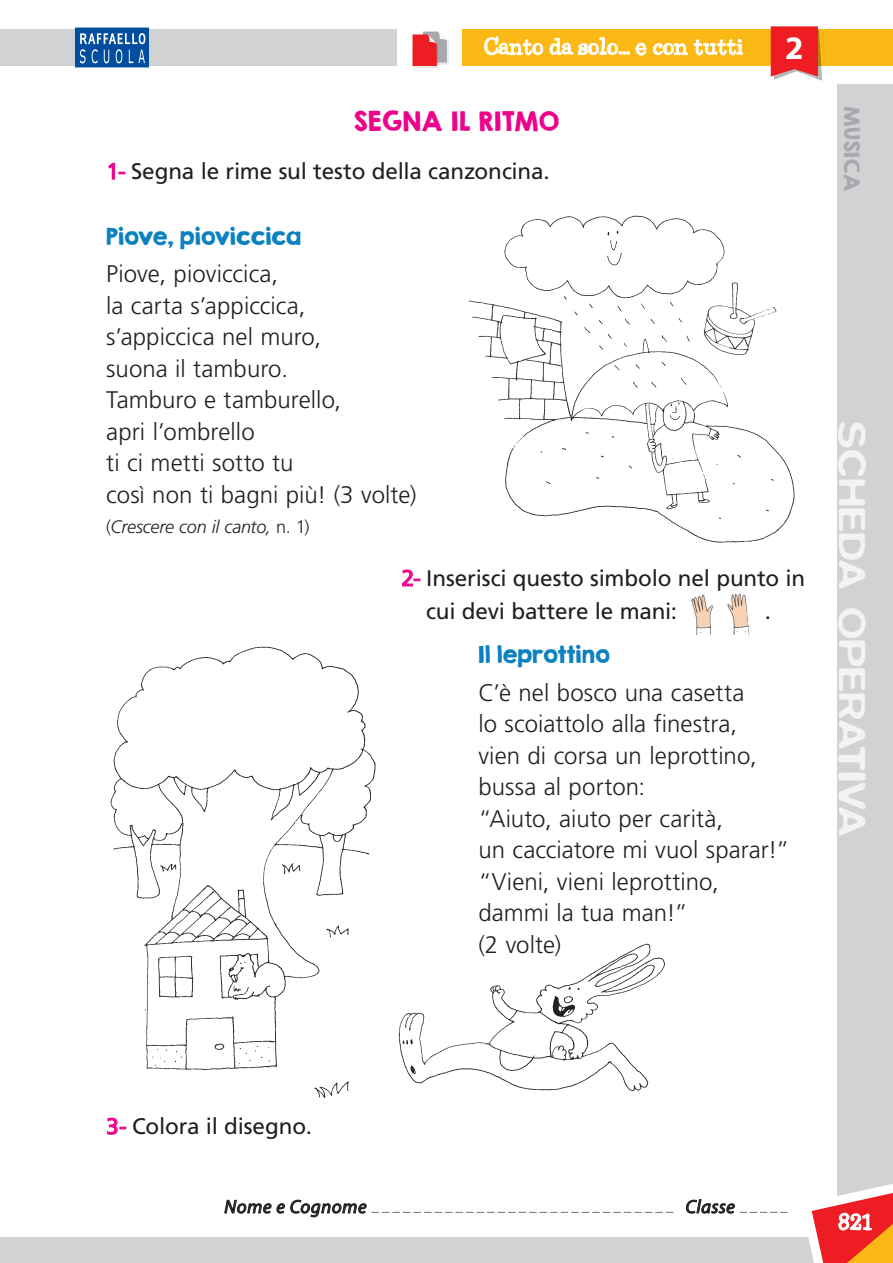
<style>
.page{position:relative;width:893px;height:1263px;background:#fff}
.page>*{position:absolute;margin:0;border:0;box-sizing:border-box;transform-origin:0 0}
.t1{font:500 38.7px "Blur";color:#f2f3f4;scale:1.14 1}
.t2{font:700 33px "Myriad Pro";color:#fff}
.t3{font:300 24px/31.5px "Frutiger";letter-spacing:.005em;color:#231f20}
.t4{font:24px "CF Backto School";letter-spacing:.01em;color:#fff;scale:1.05 1}
.t5{font:24px "KG Second Chances Solid";letter-spacing:.03em;color:#ed028c}
.t6{font:24px "CF Backto School";letter-spacing:.01em;color:#fff}
.t7{font:22.5px/33px "Frutiger";letter-spacing:-.01em;color:#231f20}
.t8{font:21px "KG Second Chances Solid";letter-spacing:-.01em;color:#0c81c0}
.t9{font:18.9px "KG Second Chances Solid";letter-spacing:.03em;color:#a8a9ad;scale:1.07 1}
.t10{font:italic 18.75px "Myriad Pro";letter-spacing:.03em;color:#231f20}
.t11{font:italic 300 18px "Frutiger";letter-spacing:-.01em;color:#231f20}
.s1{color:#ed028c}
.s2{font-style:normal}
</style>
<div class="page">
<div style="left:838px;top:84px;width:55px;height:1179px;background:#d1d2d4"></div>
<div style="left:0;top:1237px;width:861px;height:26px;background:#d1d2d4"></div>
<svg style="left:224px;top:1199px;width:449px;height:19px"></svg>
<svg style="left:686px;top:1199px;width:102px;height:14px"></svg>
<div style="left:0;top:30px;width:397px;height:36px;background:#d1d2d4"></div>
<div style="left:424px;top:33px;width:24px;height:31px;background:#231f20;opacity:.1"></div>
<div style="left:414px;top:36px;width:24px;height:32px;background:#e9e9e9"></div>
<svg style="left:412px;top:32px;width:35px;height:34px"></svg>
<div style="left:463px;top:30px;width:430px;height:36px;background:#fcb814"></div>
<svg style="left:484px;top:36px;width:59px;height:20px"></svg>
<svg style="left:549px;top:37px;width:98px;height:19px"></svg>
<svg style="left:653px;top:38px;width:91px;height:18px"></svg>
<svg style="left:771px;top:26px;width:51px;height:55px;background:#eb4542"></svg>
<img style="left:110px;top:646px;width:555px;height:452px">
<img style="left:468px;top:215px;width:327px;height:328px">
<svg style="left:108px;top:163px;width:17px;height:16px"></svg>
<svg style="left:402px;top:570px;width:18px;height:16px"></svg>
<svg style="left:107px;top:1118px;width:19px;height:17px"></svg>
<img style="left:691px;top:593px;width:58px;height:41px">
<svg style="left:808px;top:1174px;width:85px;height:89px"></svg>
<img style="left:56px;top:27px;width:112px;height:41px">
<p class="t4" style="left:484px;top:31px;width:248px">Canto da solo... e con tutti</p>
<h2 class="t2" style="left:785px;top:29px;width:20px">2</h2>
<p class="t5" style="left:355px;top:106px;width:207px">SEGNA IL RITMO</p>
<p class="t7" style="left:106px;top:155px;width:445px"><span class="s1">1-</span> Segna le rime sul testo della canzoncina.</p>
<p class="t8" style="left:106px;top:223px;width:197px">Piove, pioviccica</p>
<p class="t3" style="left:106px;top:258px;width:312px">Piove, pioviccica,<br>la carta s’appiccica, s’appiccica nel muro,<br>suona il tamburo.<br>Tamburo e tamburello,<br>apri l’ombrello<br>ti ci metti sotto tu<br>così non ti bagni più! (3 volte)</p>
<p class="t11" style="left:106px;top:517px;width:205px"><span class="s2">(</span>Crescere con il canto, <span class="s2">n. 1)</span></p>
<p class="t7" style="left:426px;top:561px;width:381px;text-indent:-25px"><span class="s1">2-</span> Inserisci questo simbolo nel punto in cui devi battere le mani:</p>
<p class="t7" style="left:765px;top:594px;width:8px">.</p>
<p class="t8" style="left:478px;top:641px;width:133px">Il leprottino</p>
<p class="t3" style="left:478px;top:677px;width:313px">C’è nel bosco una casetta<br>lo scoiattolo alla finestra,<br>vien di corsa un leprottino, bussa al porton:<br>“Aiuto, aiuto per carità,<br>un cacciatore mi vuol sparar!” “Vieni, vieni leprottino, dammi la tua man!”<br>(2 volte)</p>
<p class="t9" style="left:864px;top:106px;width:81px;rotate:90deg">MUSICA</p>
<h1 class="t1" style="left:875px;top:421px;width:366px;rotate:90deg">SCHEDA OPERATIVA</h1>
<p class="t7" style="left:106px;top:1109px;width:207px"><span class="s1">3-</span> Colora il disegno.</p>
<p class="t10" style="left:224px;top:1196px;width:144px">Nome e Cognome</p>
<p class="t10" style="left:685px;top:1196px;width:51px">Classe</p>
<p class="t6" style="left:838px;top:1206px;width:36px">821</p>
</div>
